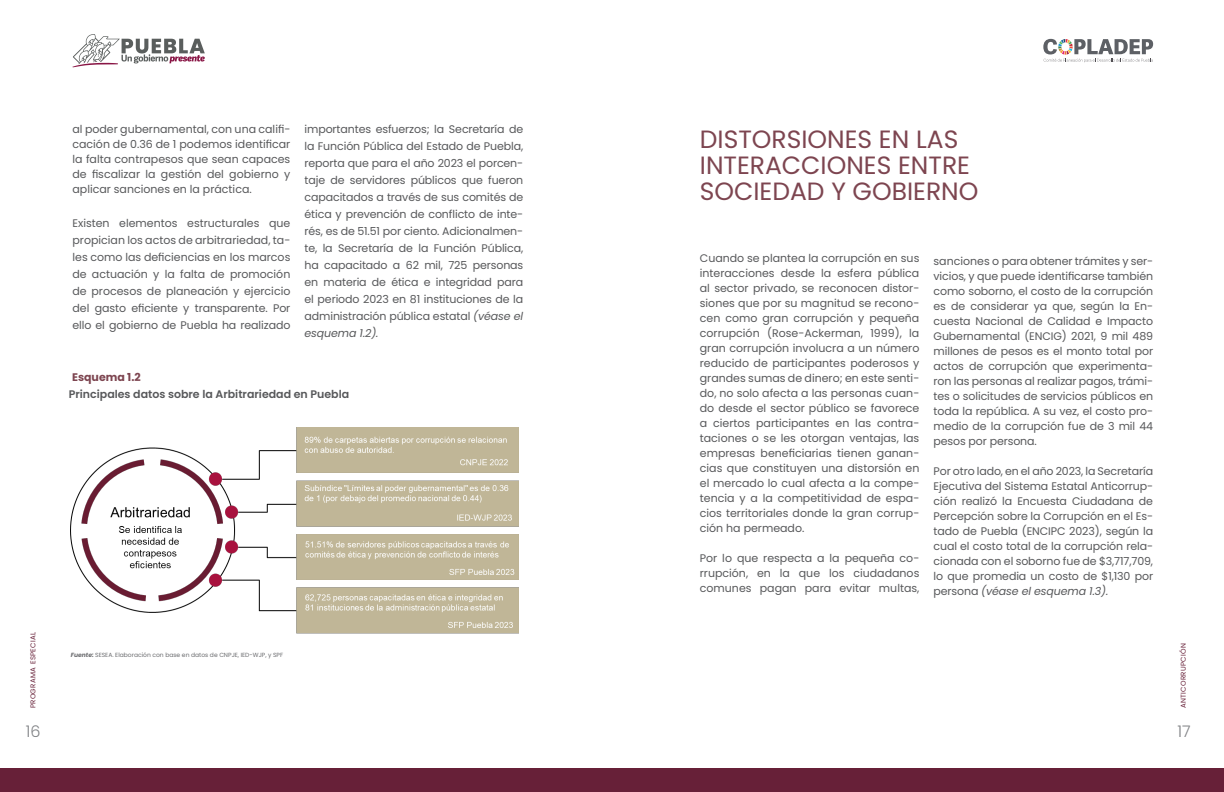
<style>
.page{position:relative;width:1224px;height:792px;background:#fff}
.page>*{position:absolute;margin:0;border:0;box-sizing:border-box;transform-origin:0 0}
.SUBBB{font:25px/26px "Poppins";color:#7d4550}
.t1{font:300 16px "Poppins";color:#808285}
.LINEA_DE_ACCIÓN{font:11px/15px "Poppins";letter-spacing:-.01em;color:#57585a;text-align:justify}
.texto{font:11px/15px "Poppins";color:#57585a;text-align:justify}
.LINEA_DE_ACCIÓN-2{font:600 11px "Poppins";color:#57585a}
.LINEA_DE_ACCIÓN-3{font:700 11px "Poppins";color:#7d4550}
.t2{font:7px "Poppins";letter-spacing:.05em;color:#672038}
.FUENTES{font:6px "Poppins";color:#6c6d70}
.s1{font-style:italic}
.s2{font-weight:700;font-style:italic}
</style>
<div class="page">
<svg style="left:72px;top:34px;width:133px;height:33px"></svg>
<div style="left:0;top:768px;width:1224px;height:24px;background:#672038"></div>
<svg style="left:1043px;top:39px;width:110px;height:23px"></svg>
<img style="left:71px;top:427px;width:448px;height:207px">
<p class="LINEA_DE_ACCIÓN" style="left:305px;top:121px;width:220px;line-height:17px">importantes esfuerzos; la Secretaría de la Función Pública del Estado de Puebla, reporta que para el año 2023 el porcen&shy;taje de servidores públicos que fueron capacitados a través de sus comités de ética y prevención de conflicto de inte&shy;rés, es de 51.51 por ciento. Adicionalmen&shy;te, la Secretaría de la Función Pública, ha capacitado a 62 mil, 725 personas en materia de ética e integridad para el periodo 2023 en 81 instituciones de la administración pública estatal <span class="s1">(véase el esquema 1.2).</span></p>
<p class="SUBBB" style="left:700px;top:126px;width:280px">DISTORSIONES EN LAS<br>INTERACCIONES ENTRE<br>SOCIEDAD Y GOBIERNO</p>
<p class="texto" style="left:72px;top:122px;width:219px">al poder gubernamental, con una califi&shy;cación de 0.36 de 1 podemos identificar la falta contrapesos que sean capaces de fiscalizar la gestión del gobierno y aplicar sanciones en la práctica.</p>
<p class="LINEA_DE_ACCIÓN" style="left:72px;top:215px;width:219px;line-height:17px">Existen elementos estructurales que propician los actos de arbitrariedad, ta&shy;les como las deficiencias en los marcos de actuación y la falta de promoción de procesos de planeación y ejercicio del gasto eficiente y transparente. Por ello el gobierno de Puebla ha realizado</p>
<p class="LINEA_DE_ACCIÓN" style="left:700px;top:251px;width:221px">Cuando se plantea la corrupción en sus interacciones desde la esfera pública al sector privado, se reconocen distor&shy;siones que por su magnitud se recono&shy;cen como gran corrupción y pequeña corrupción (Rose-Ackerman, 1999), la gran corrupción involucra a un número reducido de participantes poderosos y grandes sumas de dinero; en este senti&shy;do, no solo afecta a las personas cuan&shy;do desde el sector público se favorece a ciertos participantes en las contra&shy;taciones o se les otorgan ventajas, las empresas beneficiarias tienen ganan&shy;cias que constituyen una distorsión en el mercado lo cual afecta a la compe&shy;tencia y a la competitividad de espa&shy;cios territoriales donde la gran corrup&shy;ción ha permeado.</p>
<p class="LINEA_DE_ACCIÓN" style="left:700px;top:551px;width:221px">Por lo que respecta a la pequeña co&shy;rrupción, en la que los ciudadanos comunes pagan para evitar multas,</p>
<p class="LINEA_DE_ACCIÓN" style="left:934px;top:254px;width:221px">sanciones o para obtener trámites y ser&shy;vicios, y que puede identificarse también como soborno, el costo de la corrupción es de considerar ya que, según la En&shy;cuesta Nacional de Calidad e Impacto Gubernamental (ENCIG) 2021, 9 mil 489 millones de pesos es el monto total por actos de corrupción que experimenta&shy;ron las personas al realizar pagos, trámi&shy;tes o solicitudes de servicios públicos en toda la república. A su vez, el costo pro&shy;medio de la corrupción fue de 3 mil 44 pesos por persona.</p>
<p class="LINEA_DE_ACCIÓN" style="left:934px;top:464px;width:221px">Por otro lado, en el año 2023, la Secretaría Ejecutiva del Sistema Estatal Anticorrup&shy;ción realizó la Encuesta Ciudadana de Percepción sobre la Corrupción en el Es&shy;tado de Puebla (ENCIPC 2023), según la cual el costo total de la corrupción rela&shy;cionada con el soborno fue de $3,717,709, lo que promedia un costo de $1,130 por persona <span class="s1">(véase el esquema 1.3).</span></p>
<p class="LINEA_DE_ACCIÓN-3" style="left:72px;top:371px;width:70px">Esquema 1.2</p>
<p class="LINEA_DE_ACCIÓN-2" style="left:69px;top:388px;width:282px">Principales datos sobre la Arbitrariedad en Puebla</p>
<p class="t2" style="left:29px;top:708px;width:78px;rotate:-90deg">PROGRAMA ESPECIAL</p>
<p class="t2" style="left:1179px;top:708px;width:67px;rotate:-90deg">ANTICORRUPCIÓN</p>
<h2 class="t1" style="left:26px;top:722px;width:16px">16</h2>
<h2 class="t1" style="left:1178px;top:722px;width:15px">17</h2>
<p class="FUENTES" style="left:71px;top:651px;width:214px"><span class="s2">Fuente:</span> SESEA. Elaboración con base en datos de CNPJE, IED-WJP, y SPF</p>
</div>
